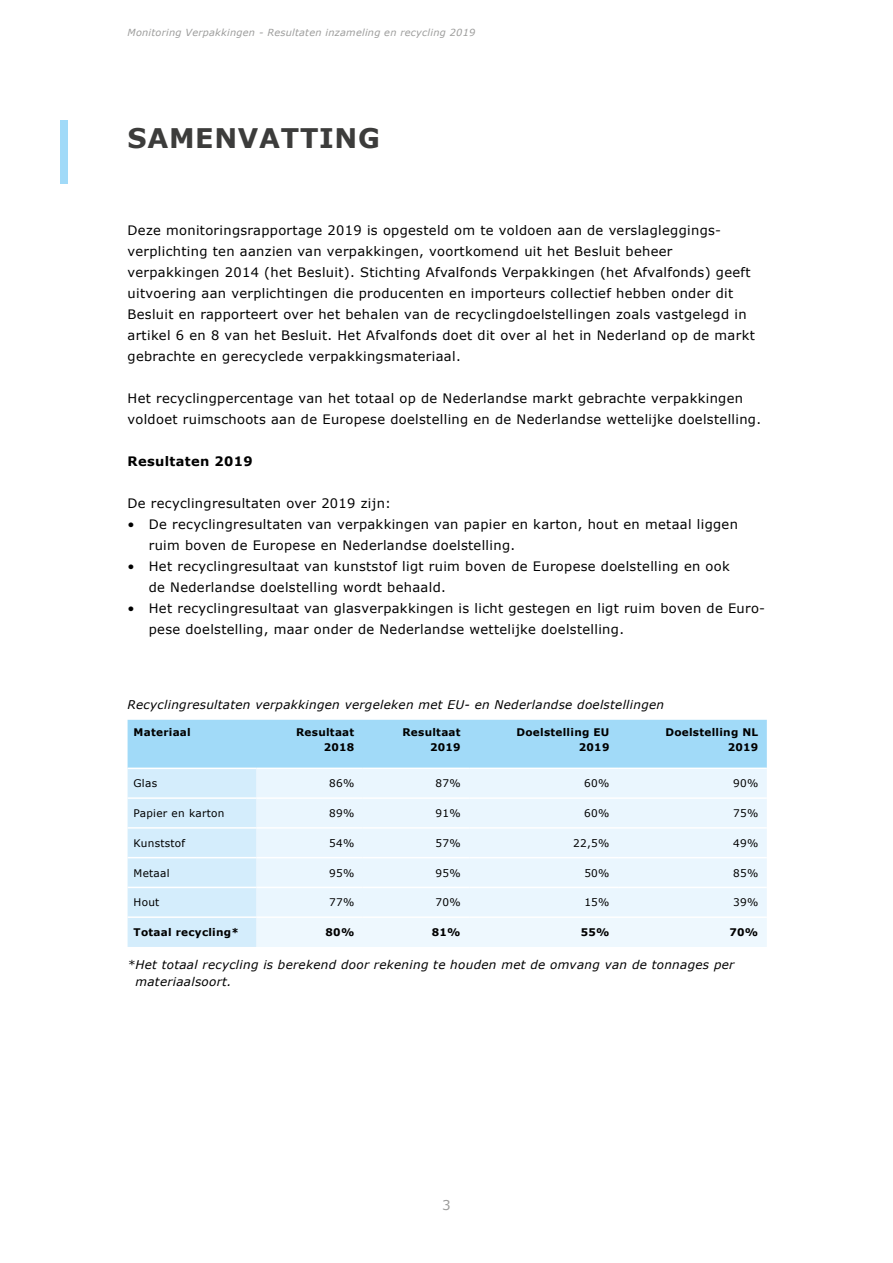
<style>
.page{position:relative;width:893px;height:1263px;background:#fff}
.page>*{position:absolute;margin:0;border:0;box-sizing:border-box;transform-origin:0 0}
.t1{font:700 27px "Verdana";letter-spacing:.025em;color:#3c3c3b}
.t2{font:13.5px "Verdana";color:#9d9d9c}
.t3{font:13.05px/21px "Verdana";letter-spacing:.025em;color:#000}
.t4{font:700 13.05px "Verdana";letter-spacing:.025em;color:#000}
.t5{font:italic 12px/16.5px "Verdana";letter-spacing:.025em;color:#000}
.t6{font:700 10.5px/15px "Verdana";letter-spacing:.025em;color:#000;text-align:right}
.t7{font:10.5px "Verdana";letter-spacing:.025em;color:#000}
.t8{font:italic 9.75px "Verdana";letter-spacing:.025em;color:#9d9d9c}
</style>
<div class="page">
<div style="left:60px;top:120px;width:7px;height:64px;background:#a1daf8"></div>
<svg style="left:128px;top:720px;width:639px;height:227px;background:#d7eefc"></svg>
<hr style="left:128px;top:767px;width:129px;height:2px;background:#fff">
<hr style="left:257px;top:767px;width:106px;height:2px;background:#fff">
<hr style="left:363px;top:767px;width:106px;height:2px;background:#fff">
<hr style="left:469px;top:767px;width:149px;height:2px;background:#fff">
<hr style="left:618px;top:767px;width:149px;height:2px;background:#fff">
<hr style="left:128px;top:797px;width:129px;height:2px;background:#fff">
<hr style="left:257px;top:797px;width:106px;height:2px;background:#fff">
<hr style="left:363px;top:797px;width:106px;height:2px;background:#fff">
<hr style="left:469px;top:797px;width:149px;height:2px;background:#fff">
<hr style="left:618px;top:797px;width:149px;height:2px;background:#fff">
<hr style="left:128px;top:827px;width:129px;height:2px;background:#fff">
<hr style="left:257px;top:827px;width:106px;height:2px;background:#fff">
<hr style="left:363px;top:827px;width:106px;height:2px;background:#fff">
<hr style="left:469px;top:827px;width:149px;height:2px;background:#fff">
<hr style="left:618px;top:827px;width:149px;height:2px;background:#fff">
<hr style="left:128px;top:857px;width:129px;height:1px;background:#fff">
<hr style="left:257px;top:857px;width:106px;height:1px;background:#fff">
<hr style="left:363px;top:857px;width:106px;height:1px;background:#fff">
<hr style="left:469px;top:857px;width:149px;height:1px;background:#fff">
<hr style="left:618px;top:857px;width:149px;height:1px;background:#fff">
<hr style="left:128px;top:887px;width:129px;height:1px;background:#fff">
<hr style="left:257px;top:887px;width:106px;height:1px;background:#fff">
<hr style="left:363px;top:887px;width:106px;height:1px;background:#fff">
<hr style="left:469px;top:887px;width:149px;height:1px;background:#fff">
<hr style="left:618px;top:887px;width:149px;height:1px;background:#fff">
<hr style="left:128px;top:916px;width:129px;height:2px;background:#fff">
<hr style="left:257px;top:916px;width:106px;height:2px;background:#fff">
<hr style="left:363px;top:916px;width:106px;height:2px;background:#fff">
<hr style="left:469px;top:916px;width:149px;height:2px;background:#fff">
<hr style="left:618px;top:916px;width:149px;height:2px;background:#fff">
<p class="t8" style="left:128px;top:26px;width:349px">Monitoring Verpakkingen - Resultaten inzameling en recycling 2019</p>
<h1 class="t1" style="left:128px;top:121px;width:254px">SAMENVATTING</h1>
<p class="t3" style="left:128px;top:220px;width:629px">Deze monitoringsrapportage 2019 is opgesteld om te voldoen aan de verslagleggings&shy;verplichting ten aanzien van verpakkingen, voortkomend uit het Besluit beheer verpakkingen 2014 (het Besluit). Stichting Afvalfonds Verpakkingen (het Afvalfonds) geeft uitvoering aan verplichtingen die producenten en importeurs collectief hebben onder dit Besluit en rapporteert over het behalen van de recyclingdoelstellingen zoals vastgelegd in artikel 6 en 8 van het Besluit. Het Afvalfonds doet dit over al het in Nederland op de markt gebrachte en gerecyclede verpakkingsmateriaal.</p>
<p class="t3" style="left:128px;top:388px;width:635px">Het recyclingpercentage van het totaal op de Nederlandse markt gebrachte verpakkingen voldoet ruimschoots aan de Europese doelstelling en de Nederlandse wettelijke doelstelling.</p>
<p class="t4" style="left:128px;top:453px;width:127px">Resultaten 2019</p>
<p class="t3" style="left:128px;top:493px;width:265px">De recyclingresultaten over 2019 zijn:</p>
<p class="t3" style="left:149px;top:514px;width:591px;text-indent:-21px">• De recyclingresultaten van verpakkingen van papier en karton, hout en metaal liggen ruim boven de Europese en Nederlandse doelstelling.</p>
<p class="t3" style="left:149px;top:556px;width:582px;text-indent:-21px">• Het recyclingresultaat van kunststof ligt ruim boven de Europese doelstelling en ook de Nederlandse doelstelling wordt behaald.</p>
<p class="t3" style="left:149px;top:598px;width:618px;text-indent:-21px">• Het recyclingresultaat van glasverpakkingen is licht gestegen en ligt ruim boven de Euro&shy;pese doelstelling, maar onder de Nederlandse wettelijke doelstelling.</p>
<p class="t5" style="left:128px;top:697px;width:538px">Recyclingresultaten verpakkingen vergeleken met EU- en Nederlandse doelstellingen</p>
<p class="t6" style="left:134px;top:725px;width:59px">Materiaal</p>
<p class="t6" style="left:296px;top:725px;width:60px">Resultaat<br>2018</p>
<p class="t6" style="left:402px;top:725px;width:60px">Resultaat<br>2019</p>
<p class="t6" style="left:516px;top:725px;width:95px">Doelstelling EU<br>2019</p>
<p class="t6" style="left:665px;top:725px;width:94px">Doelstelling NL<br>2019</p>
<p class="t7" style="left:134px;top:776px;width:25px">Glas</p>
<p class="t7" style="left:329px;top:776px;width:27px">86%</p>
<p class="t7" style="left:435px;top:776px;width:27px">87%</p>
<p class="t7" style="left:584px;top:776px;width:27px">60%</p>
<p class="t7" style="left:733px;top:776px;width:27px">90%</p>
<p class="t7" style="left:134px;top:806px;width:92px">Papier en karton</p>
<p class="t7" style="left:329px;top:806px;width:27px">89%</p>
<p class="t7" style="left:435px;top:806px;width:27px">91%</p>
<p class="t7" style="left:584px;top:806px;width:27px">60%</p>
<p class="t7" style="left:733px;top:806px;width:27px">75%</p>
<p class="t7" style="left:134px;top:836px;width:53px">Kunststof</p>
<p class="t7" style="left:329px;top:836px;width:27px">54%</p>
<p class="t7" style="left:435px;top:836px;width:27px">57%</p>
<p class="t7" style="left:573px;top:836px;width:38px">22,5%</p>
<p class="t7" style="left:733px;top:836px;width:27px">49%</p>
<p class="t7" style="left:134px;top:865px;width:38px">Metaal</p>
<p class="t7" style="left:329px;top:865px;width:27px">95%</p>
<p class="t7" style="left:435px;top:865px;width:27px">95%</p>
<p class="t7" style="left:584px;top:865px;width:27px">50%</p>
<p class="t7" style="left:733px;top:865px;width:27px">85%</p>
<p class="t7" style="left:134px;top:895px;width:27px">Hout</p>
<p class="t7" style="left:329px;top:895px;width:27px">77%</p>
<p class="t7" style="left:435px;top:895px;width:27px">70%</p>
<p class="t7" style="left:584px;top:895px;width:27px">15%</p>
<p class="t7" style="left:733px;top:895px;width:27px">39%</p>
<p class="t6" style="left:134px;top:925px;width:107px">Totaal recycling*</p>
<p class="t6" style="left:326px;top:925px;width:30px">80%</p>
<p class="t6" style="left:432px;top:925px;width:30px">81%</p>
<p class="t6" style="left:581px;top:925px;width:30px">55%</p>
<p class="t6" style="left:729px;top:925px;width:30px">70%</p>
<p class="t5" style="left:135px;top:957px;width:600px;text-indent:-8px">*Het totaal recycling is berekend door rekening te houden met de omvang van de tonnages per materiaalsoort.</p>
<p class="t2" style="left:442px;top:1195px;width:10px">3</p>
</div>
